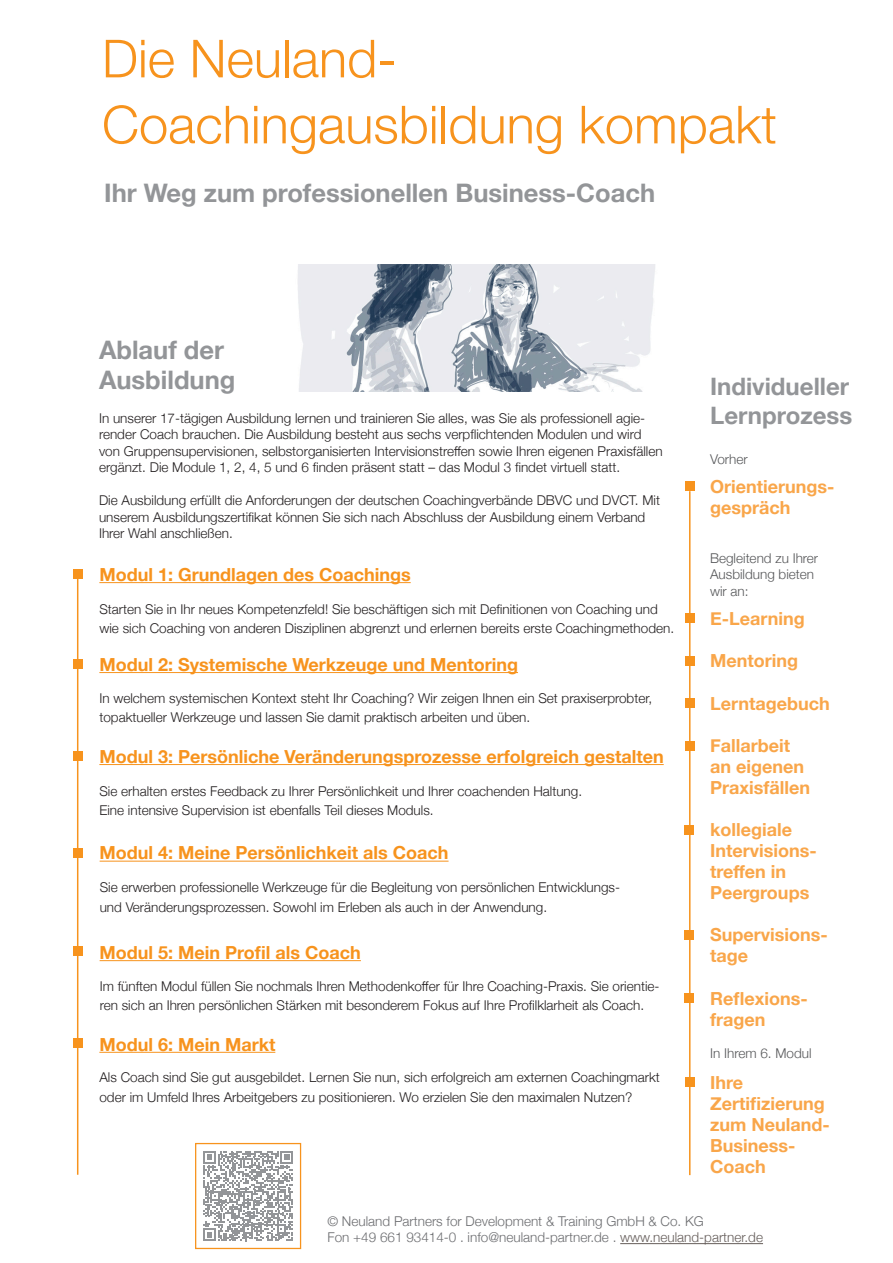
<style>
.page{position:relative;width:893px;height:1263px;background:#fff}
.page>*{position:absolute;margin:0;border:0;box-sizing:border-box;transform-origin:0 0}
.t1{font:300 52.5px "Helvetica Neue";color:#f7931d}
.t2{font:700 25.5px/30px "Helvetica Neue";color:#939598}
.t3{font:700 24px "Helvetica Neue";color:#939598}
.t4{font:700 18px/21px "Helvetica Neue";color:#f9a64a}
.t5{font:700 18px "Helvetica Neue";color:#f7931d}
.t6{font:300 13.5px/19.5px "Helvetica Neue";color:#231f20}
.t7{font:300 13.5px "Helvetica Neue";color:#6c6d70}
.t8{font:300 13.5px/16.5px "Helvetica Neue";color:#57585a}
.s1{color:#655d5a}
</style>
<div class="page">
<img style="left:298px;top:264px;width:357px;height:127px">
<svg style="left:203px;top:1151px;width:90px;height:90px"></svg>
<div style="left:195px;top:1143px;width:106px;height:106px;border:1px solid #f7931d"></div>
<hr style="left:77px;top:573px;width:1px;height:602px;background:#f7931d">
<hr style="left:99px;top:582px;width:312px;height:1px;background:#f7931d">
<div style="left:73px;top:570px;width:9px;height:9px;background:#f7931d"></div>
<hr style="left:99px;top:672px;width:419px;height:1px;background:#f7931d">
<div style="left:73px;top:660px;width:9px;height:9px;background:#f7931d"></div>
<hr style="left:99px;top:764px;width:565px;height:1px;background:#f7931d">
<div style="left:73px;top:751px;width:10px;height:10px;background:#f7931d"></div>
<hr style="left:100px;top:861px;width:349px;height:1px;background:#f7931d">
<div style="left:73px;top:848px;width:10px;height:10px;background:#f7931d"></div>
<hr style="left:100px;top:960px;width:261px;height:1px;background:#f7931d">
<div style="left:73px;top:946px;width:10px;height:10px;background:#f7931d"></div>
<hr style="left:99px;top:1052px;width:176px;height:1px;background:#f7931d">
<div style="left:73px;top:1038px;width:9px;height:10px;background:#f7931d"></div>
<hr style="left:689px;top:491px;width:1px;height:684px;background:#f7931d">
<div style="left:685px;top:482px;width:10px;height:9px;background:#f7931d"></div>
<div style="left:685px;top:613px;width:10px;height:10px;background:#f7931d"></div>
<div style="left:685px;top:699px;width:10px;height:9px;background:#f7931d"></div>
<div style="left:685px;top:741px;width:10px;height:10px;background:#f7931d"></div>
<div style="left:685px;top:1078px;width:10px;height:9px;background:#f7931d"></div>
<div style="left:685px;top:656px;width:10px;height:9px;background:#f7931d"></div>
<div style="left:685px;top:825px;width:9px;height:9px;background:#f7931d"></div>
<div style="left:685px;top:930px;width:9px;height:10px;background:#f7931d"></div>
<hr style="left:620px;top:1243px;width:143px;height:1px;background:#655d5a">
<div style="left:685px;top:993px;width:9px;height:10px;background:#f7931d"></div>
<p class="t1" style="left:102px;top:16px;width:296px">Die Neuland-</p>
<p class="t1" style="left:102px;top:82px;width:676px">Coachingausbildung kompakt</p>
<p class="t2" style="left:104px;top:178px;width:552px">Ihr Weg zum professionellen Business-Coach</p>
<p class="t2" style="left:99px;top:336px;width:138px">Ablauf der<br>Ausbildung</p>
<p class="t6" style="left:99px;top:409px;width:565px;line-height:16.5px">In unserer 17-tägigen Ausbildung lernen und trainieren Sie alles, was Sie als professionell agie&shy;render Coach brauchen. Die Ausbildung besteht aus sechs verpflichtenden Modulen und wird von Gruppensupervisionen, selbstorganisierten Intervisionstreffen sowie Ihren eigenen Praxisfällen ergänzt. Die Module 1, 2, 4, 5 und 6 finden präsent statt – das Modul 3 findet virtuell statt.</p>
<p class="t6" style="left:99px;top:491px;width:562px;line-height:16.5px">Die Ausbildung erfüllt die Anforderungen der deutschen Coachingverbände DBVC und DVCT. Mit unserem Ausbildungszertifikat können Sie sich nach Abschluss der Ausbildung einem Verband<br>Ihrer Wahl anschließen.</p>
<p class="t5" style="left:99px;top:560px;width:313px">Modul 1: Grundlagen des Coachings</p>
<p class="t6" style="left:99px;top:598px;width:576px">Starten Sie in Ihr neues Kompetenzfeld! Sie beschäftigen sich mit Definitionen von Coaching und wie sich Coaching von anderen Disziplinen abgrenzt und erlernen bereits erste Coachingmethoden.</p>
<p class="t5" style="left:99px;top:650px;width:420px">Modul 2: Systemische Werkzeuge und Mentoring</p>
<p class="t6" style="left:99px;top:687px;width:554px">In welchem systemischen Kontext steht Ihr Coaching? Wir zeigen Ihnen ein Set praxiserprobter, topaktueller Werkzeuge und lassen Sie damit praktisch arbeiten und üben.</p>
<p class="t5" style="left:99px;top:742px;width:566px">Modul 3: Persönliche Veränderungsprozesse erfolgreich gestalten</p>
<p class="t6" style="left:99px;top:780px;width:484px">Sie erhalten erstes Feedback zu Ihrer Persönlichkeit und Ihrer coachenden Haltung.<br>Eine intensive Supervision ist ebenfalls Teil dieses Moduls.</p>
<p class="t5" style="left:100px;top:839px;width:350px">Modul 4: Meine Persönlichkeit als Coach</p>
<p class="t6" style="left:100px;top:877px;width:522px">Sie erwerben professionelle Werkzeuge für die Begleitung von persönlichen Entwicklungs&shy;und Veränderungsprozessen. Sowohl im Erleben als auch in der Anwendung.</p>
<p class="t5" style="left:100px;top:938px;width:263px">Modul 5: Mein Profil als Coach</p>
<p class="t6" style="left:100px;top:975px;width:561px">Im fünften Modul füllen Sie nochmals Ihren Methodenkoffer für Ihre Coaching-Praxis. Sie orientie&shy;ren sich an Ihren persönlichen Stärken mit besonderem Fokus auf Ihre Profilklarheit als Coach.</p>
<p class="t5" style="left:99px;top:1030px;width:177px">Modul 6: Mein Markt</p>
<p class="t6" style="left:99px;top:1067px;width:562px">Als Coach sind Sie gut ausgebildet. Lernen Sie nun, sich erfolgreich am externen Coachingmarkt oder im Umfeld Ihres Arbeitgebers zu positionieren. Wo erzielen Sie den maximalen Nutzen?</p>
<p class="t3" style="left:710px;top:368px;width:141px">Individueller</p>
<p class="t3" style="left:710px;top:396px;width:144px">Lernprozess</p>
<p class="t8" style="left:710px;top:450px;width:39px">Vorher</p>
<p class="t4" style="left:710px;top:477px;width:126px">Orientierungs&shy;gespräch</p>
<p class="t8" style="left:710px;top:548px;width:110px">Begleitend zu Ihrer<br>Ausbildung bieten wir an:</p>
<p class="t4" style="left:710px;top:608px;width:96px">E-Learning</p>
<p class="t4" style="left:710px;top:651px;width:89px">Mentoring</p>
<p class="t4" style="left:710px;top:693px;width:121px">Lerntagebuch</p>
<p class="t4" style="left:710px;top:735px;width:101px">Fallarbeit an eigenen<br>Praxisfällen</p>
<p class="t4" style="left:710px;top:819px;width:108px">kollegiale<br>Intervisions&shy;treffen in<br>Peergroups</p>
<p class="t4" style="left:710px;top:925px;width:119px">Supervisions&shy;tage</p>
<p class="t4" style="left:710px;top:988px;width:99px">Reflexions&shy;fragen</p>
<p class="t8" style="left:710px;top:1043px;width:103px">In Ihrem 6. Modul</p>
<p class="t4" style="left:710px;top:1073px;width:121px">Ihre<br>Zertifizierung zum Neuland-<br>Business-<br>Coach</p>
<p class="t7" style="left:327px;top:1210px;width:378px">© Neuland Partners for Development &amp; Training GmbH &amp; Co. KG</p>
<p class="t7" style="left:327px;top:1226px;width:437px">Fon +49 661 93414-0 . info@neuland-partner.de . <span class="s1">www.neuland-partner.de</span></p>
</div>
